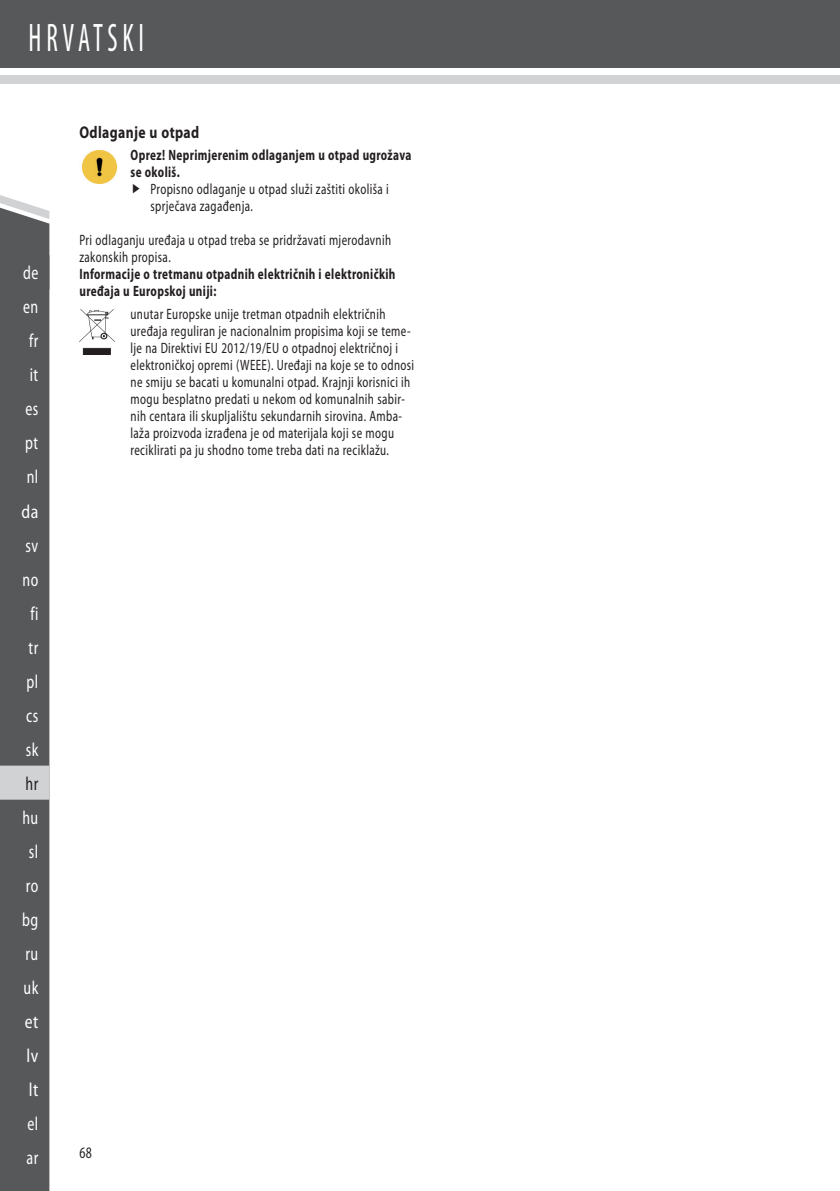
<style>
.page{position:relative;width:840px;height:1191px;background:#fff}
.page>*{position:absolute;margin:0;border:0;box-sizing:border-box;transform-origin:0 0}
.t1{font:condensed 40px "Myriad Pro";letter-spacing:.17em;color:#fff;scale:.7 1}
.t2{font:semi-condensed 19px/34px "Myriad Pro";letter-spacing:.03em;color:#fff;text-align:center;scale:.8 1}
.t3{font:semi-condensed 19px "Myriad Pro";color:#231f20;scale:.8 1}
.t4{font:700 17px "Myriad Pro";letter-spacing:.03em;color:#231f20;scale:.8 1}
.t5{font:semi-condensed 16px "Myriad Pro";color:#231f20;scale:.8 1}
.t6{font:semi-condensed 15px/17px "Myriad Pro";letter-spacing:.03em;color:#231f20;scale:.8 1}
.t7{font:700 semi-condensed 15px/17px "Myriad Pro";letter-spacing:.03em;color:#231f20;scale:.8 1}
</style>
<div class="page">
<div style="left:0;top:0;width:839px;height:67px;background:#57585a"></div>
<div style="left:0;top:75px;width:839px;height:9px;background:#d1d2d4"></div>
<div style="left:0;top:219px;width:49px;height:972px;background:#57585a"></div>
<svg style="left:0;top:195px;width:49px;height:24px"></svg>
<div style="left:0;top:255px;width:49px;height:34px;background:#57585a"></div>
<div style="left:0;top:765px;width:49px;height:34px;background:#d1d2d4"></div>
<img style="left:82px;top:150px;width:35px;height:34px">
<img style="left:79px;top:309px;width:36px;height:46px">
<h1 class="t1" style="left:29px;top:16px;width:166px">HRVATSKI</h1>
<p class="t2" style="left:21px;top:256px;width:23px">de en fr it es pt nl da sv no fi tr pl cs sk</p>
<p class="t3" style="left:25px;top:773px;width:18px">hr</p>
<p class="t2" style="left:22px;top:801px;width:22px">hu sl ro bg ru uk et lv lt el ar</p>
<p class="t4" style="left:79px;top:122px;width:151px">Odlaganje u otpad</p>
<p class="t7" style="left:130px;top:147px;width:352px">Oprez! Neprimjerenim odlaganjem u otpad ugrožava se okoliš.</p>
<p class="t6" style="left:150px;top:181px;width:299px">Propisno odlaganje u otpad služi zaštiti okoliša i sprječava zagađenja.</p>
<p class="t6" style="left:79px;top:232px;width:391px">Pri odlaganju uređaja u otpad treba se pridržavati mjerodavnih zakonskih propisa.</p>
<p class="t7" style="left:79px;top:266px;width:396px">Informacije o tretmanu otpadnih električnih i elektroničkih uređaja u Europskoj uniji:</p>
<p class="t6" style="left:130px;top:306px;width:356px">unutar Europske unije tretman otpadnih električnih uređaja reguliran je nacionalnim propisima koji se teme&shy;lje na Direktivi EU 2012/19/EU o otpadnoj električnoj i elektroničkoj opremi (WEEE). Uređaji na koje se to odnosi ne smiju se bacati u komunalni otpad. Krajnji korisnici ih mogu besplatno predati u nekom od komunalnih sabir&shy;nih centara ili skupljalištu sekundarnih sirovina. Amba&shy;laža proizvoda izrađena je od materijala koji se mogu reciklirati pa ju shodno tome treba dati na reciklažu.</p>
<p class="t5" style="left:79px;top:1143px;width:17px">68</p>
</div>
